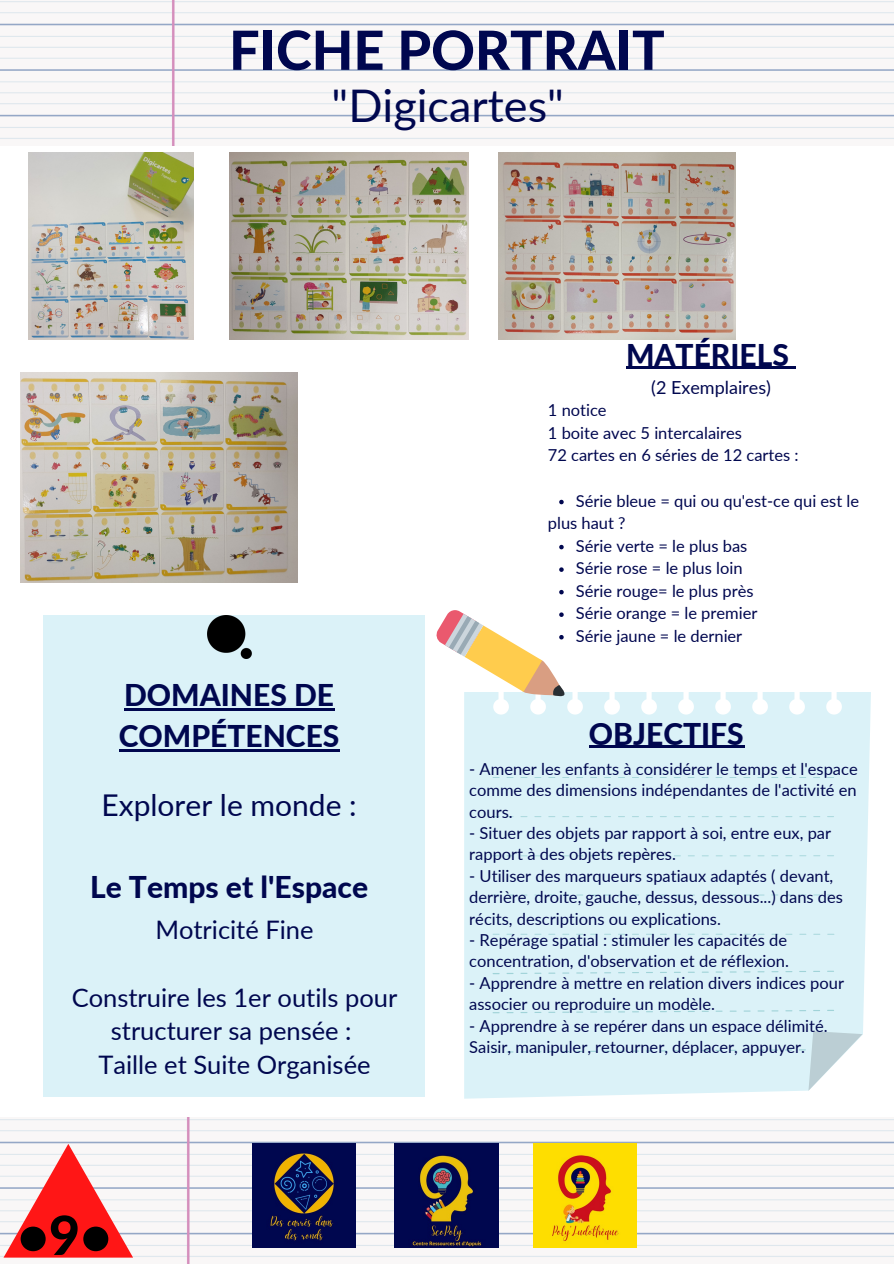
<style>
.page{position:relative;width:894px;height:1264px;background:#fff}
.page>*{position:absolute;margin:0;border:0;box-sizing:border-box;transform-origin:0 0}
.t1{font:800 54px "Lato";color:#00074f}
.t2{font:800 54px "Lato";color:#000}
.t3{font:45px "Lato";color:#00074f}
.t4{font:800 30px/40.5px "Lato";color:#00074f}
.t5{font:30px "Lato";color:#00074f}
.t6{font:25.5px/33.8px "Lato";color:#00074f;text-align:center}
.t7{font:18px "Lato";color:#00074f}
.t8{font:16.5px/21.5px "Lato";color:#00074f}
</style>
<div class="page">
<img style="left:0;top:1117px;width:893px;height:145px">
<img style="left:0;top:0;width:893px;height:145px">
<img style="left:394px;top:1143px;width:104px;height:104px">
<img style="left:252px;top:1143px;width:103px;height:104px">
<img style="left:533px;top:1143px;width:103px;height:104px">
<div style="left:464px;top:692px;width:406px;height:406px;background:#dbf2f8"></div>
<svg style="left:4px;top:1143px;width:129px;height:114px"></svg>
<svg style="left:492px;top:777px;width:341px;height:1px"></svg>
<svg style="left:492px;top:816px;width:341px;height:1px"></svg>
<svg style="left:492px;top:855px;width:341px;height:1px"></svg>
<svg style="left:492px;top:894px;width:341px;height:1px"></svg>
<svg style="left:492px;top:933px;width:341px;height:1px"></svg>
<svg style="left:492px;top:970px;width:341px;height:4px"></svg>
<svg style="left:492px;top:1009px;width:341px;height:4px"></svg>
<svg style="left:492px;top:1031px;width:370px;height:59px;background:#daf0f5"></svg>
<hr style="left:588px;top:745px;width:156px;height:2px;background:#00074f">
<img style="left:29px;top:152px;width:164px;height:187px">
<img style="left:229px;top:152px;width:239px;height:187px">
<img style="left:498px;top:152px;width:237px;height:187px">
<img style="left:20px;top:372px;width:277px;height:210px">
<hr style="left:625px;top:367px;width:163px;height:2px;background:#00074f">
<svg style="left:788px;top:367px;width:7px;height:2px"></svg>
<div style="left:44px;top:615px;width:381px;height:482px;background:#dbf2f8"></div>
<img style="left:207px;top:615px;width:44px;height:43px">
<hr style="left:124px;top:708px;width:210px;height:2px;background:#00074f">
<hr style="left:119px;top:749px;width:220px;height:2px;background:#00074f">
<svg style="left:559px;top:500px;width:4px;height:4px"></svg>
<svg style="left:559px;top:545px;width:4px;height:4px"></svg>
<svg style="left:559px;top:567px;width:4px;height:5px"></svg>
<svg style="left:559px;top:590px;width:4px;height:4px"></svg>
<svg style="left:436px;top:610px;width:129px;height:86px"></svg>
<h1 class="t1" style="left:229px;top:17px;width:437px">FICHE PORTRAIT</h1>
<h2 class="t3" style="left:331px;top:78px;width:233px">"Digicartes"</h2>
<h3 class="t4" style="left:626px;top:334px;width:164px">MATÉRIELS</h3>
<p class="t7" style="left:651px;top:376px;width:121px">(2 Exemplaires)</p>
<p class="t8" style="left:547px;top:399px;width:252px;line-height:22.5px">1 notice<br>1 boite avec 5 intercalaires<br>72 cartes en 6 séries de 12 cartes :</p>
<h3 class="t4" style="left:119px;top:674px;width:222px">DOMAINES DE<br>COMPÉTENCES</h3>
<h3 class="t5" style="left:101px;top:786px;width:257px">Explorer le monde :</h3>
<h3 class="t4" style="left:90px;top:866px;width:279px">Le Temps et l'Espace</h3>
<h3 class="t6" style="left:155px;top:912px;width:160px">Motricité Fine</h3>
<h3 class="t6" style="left:72px;top:979px;width:327px">Construire les 1er outils pour structurer sa pensée :<br>Taille et Suite Organisée</h3>
<h1 class="t2" style="left:17px;top:1201px;width:95px">•9•</h1>
<p class="t8" style="left:576px;top:489px;width:284px">Série bleue = qui ou qu'est-ce qui est le</p>
<p class="t8" style="left:576px;top:534px;width:183px;line-height:22.5px">Série verte = le plus bas<br>Série rose = le plus loin<br>Série rouge= le plus près<br>Série orange = le premier<br>Série jaune = le dernier</p>
<p class="t8" style="left:547px;top:512px;width:79px">plus haut ?</p>
<h3 class="t4" style="left:588px;top:712px;width:156px">OBJECTIFS</h3>
<p class="t8" style="left:469px;top:757px;width:390px;text-align:justify">- Amener les enfants à considérer le temps et l'espace comme des dimensions indépendantes de l'activité en cours.</p>
<p class="t8" style="left:469px;top:822px;width:363px">- Situer des objets par rapport à soi, entre eux, par rapport à des objets repères.</p>
<p class="t8" style="left:469px;top:864px;width:375px">- Utiliser des marqueurs spatiaux adaptés ( devant, derrière, droite, gauche, dessus, dessous...) dans des récits, descriptions ou explications.</p>
<p class="t8" style="left:469px;top:928px;width:321px">- Repérage spatial : stimuler les capacités de concentration, d'observation et de réflexion.</p>
<p class="t8" style="left:469px;top:971px;width:376px">- Apprendre à mettre en relation divers indices pour associer ou reproduire un modèle.</p>
<p class="t8" style="left:469px;top:1014px;width:360px">- Apprendre à se repérer dans un espace délimité.<br>Saisir, manipuler, retourner, déplacer, appuyer.</p>
</div>
